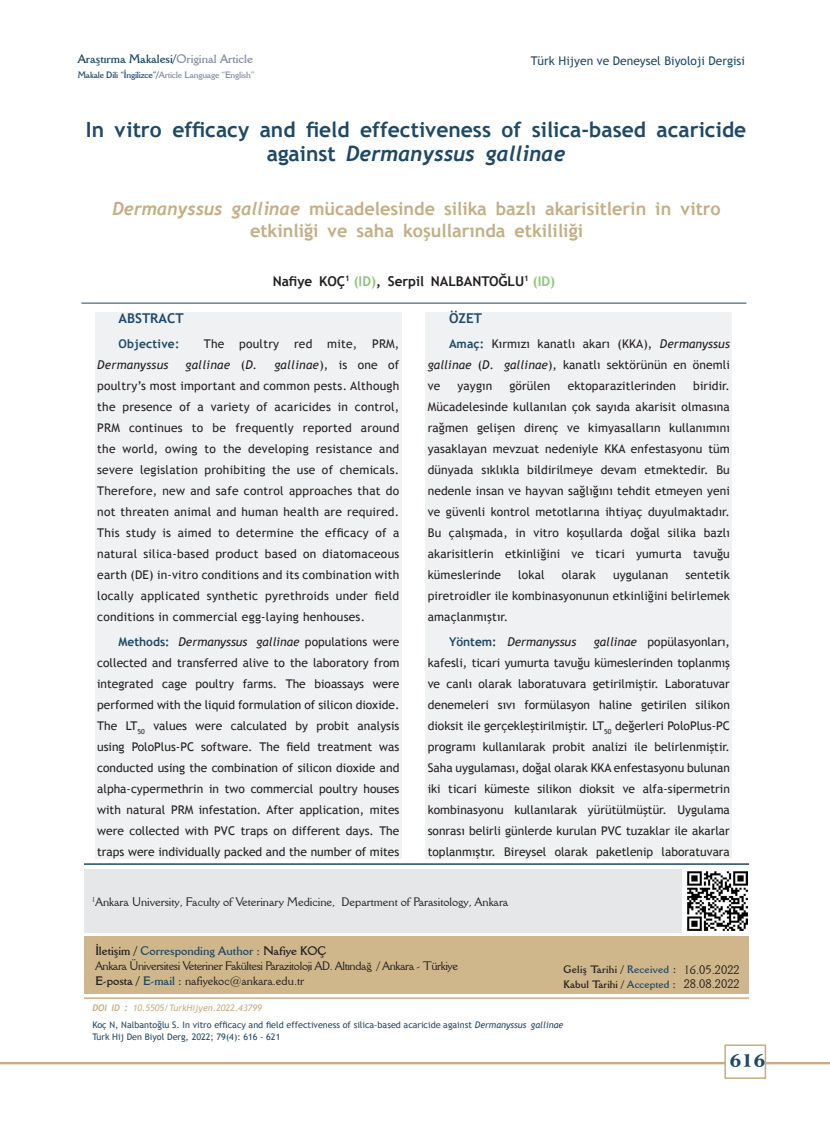
<style>
.page{position:relative;width:830px;height:1127px;background:#fff}
.page>*{position:absolute;margin:0;border:0;box-sizing:border-box;transform-origin:0 0}
.üst_başlık{font:700 21px/24px "Trebuchet MS";color:#1e4967;text-align:center}
.üst_başlık-2{font:700 18px/21.6px "Trebuchet MS";color:#c4ae83;text-align:center}
.metin{font:900 18px "Arrus BT";color:#1e4967}
.metin-2{font:700 13.5px "Trebuchet MS";color:#231f20}
.metin-3{font:700 13.5px "Trebuchet MS";color:#1e4967}
.metin-4{font:12px/21px "Trebuchet MS";letter-spacing:.01em;color:#231f20;text-align:justify}
.yazarlar{font:12px "Della Robbia BT";color:#231f20}
.yazarlar-2{font:12px "Della Robbia BT";letter-spacing:-.03em;color:#231f20}
.yazarlar-3{font:700 12px "Della Robbia BT";color:#231f20}
.metin-5{font:12px "Trebuchet MS";color:#1e4967}
.metin-6{font:700 12px "Della Robbia BT";color:#1e4967}
.metin-7{font:italic 12px "Trebuchet MS";letter-spacing:.02em;color:#231f20}
.metin-8{font:italic 12px "Trebuchet MS";color:#231f20}
.metin-9{font:700 12px "Trebuchet MS";letter-spacing:.02em;color:#1e4967}
.yazarlar-4{font:700 10.5px "Della Robbia BT";letter-spacing:.03em;color:#231f20}
.yazarlar-5{font:700 10.5px "Della Robbia BT";letter-spacing:.01em;color:#231f20}
.metin-10{font:9px "Trebuchet MS";color:#1e4967}
.metin-11{font:700 9px "Della Robbia BT";letter-spacing:-.02em;color:#858b9f}
.metin-12{font:italic 9px "Trebuchet MS";color:#c4ae83}
.s1{color:#858b9f}
.s2{color:#1e4967}
.s3{font-family:"Trebuchet";font-style:italic}
.s4{color:#88c873}
.s5{font-weight:700;color:#1e4967}
.s6{font-style:italic}
.s7{font-style:normal}
.s8{font-weight:700;font-style:normal;color:#1e4967}
.s9{font-weight:700}
.s10{font-family:"Trebuchet";font-weight:700}
.s11{font-family:"Trebuchet";font-weight:700;font-size:10.5px}
.s12{font-size:12px}
</style>
<div class="page">
<hr style="left:0;top:1062px;width:829px;height:2px;background:#c4ae83">
<div style="left:724px;top:1044px;width:41px;height:35px;background:#fff;border:2px solid #c4ae83"></div>
<div style="left:425px;top:313px;width:306px;height:546px;background:#f0f1f2"></div>
<div style="left:95px;top:313px;width:306px;height:546px;background:#f0f1f2"></div>
<hr style="left:81px;top:303px;width:665px;height:1px;background:#1e4967">
<div style="left:84px;top:870px;width:597px;height:63px;background:#e6e7e9"></div>
<hr style="left:84px;top:997px;width:664px;height:2px;background:#c4ae83">
<hr style="left:84px;top:863px;width:664px;height:2px;background:#1e4967">
<div style="left:84px;top:936px;width:664px;height:58px;background:#cfb78b"></div>
<img style="left:687px;top:871px;width:60px;height:60px">
<p class="metin-6" style="left:78px;top:52px;width:176px">Araştırma Makalesi/<span class="s1">Original Article</span></p>
<p class="metin-11" style="left:78px;top:70px;width:178px"><span class="s2">Makale Dili “İngilizce”/</span>Article Language “English”</p>
<p class="metin-5" style="left:530px;top:54px;width:215px">Türk Hijyen ve Deneysel Biyoloji Dergisi</p>
<p class="üst_başlık" style="left:86px;top:117px;width:661px">In vitro efficacy and field effectiveness of silica-based acaricide against <span class="s3">Dermanyssus gallinae</span></p>
<p class="üst_başlık-2" style="left:112px;top:198px;width:609px"><span class="s3">Dermanyssus gallinae</span> mücadelesinde silika bazlı akarisitlerin in vitro etkinliği ve saha koşullarında etkililiği</p>
<p class="metin-2" style="left:272px;top:272px;width:284px">Nafiye KOÇ<sup>1</sup> <span class="s4">(ID)</span>, Serpil NALBANTOĞLU<sup>1</sup> <span class="s4">(ID)</span></p>
<p class="metin-3" style="left:449px;top:309px;width:34px">ÖZET</p>
<p class="metin-4" style="left:427px;top:333px;width:303px;text-indent:21px"><span class="s5">Amaç:</span> Kırmızı kanatlı akarı (KKA), <span class="s6">Dermanyssus gallinae</span> (<span class="s6">D. gallinae</span>), kanatlı sektörünün en önemli ve</p>
<p class="metin-3" style="left:118px;top:309px;width:67px">ABSTRACT</p>
<p class="metin-9" style="left:118px;top:336px;width:62px">Objective:</p>
<p class="metin-4" style="left:204px;top:333px;width:197px">The poultry red mite, PRM,</p>
<p class="metin-7" style="left:97px;top:357px;width:73px">Dermanyssus</p>
<p class="metin-7" style="left:185px;top:357px;width:73px">gallinae <span class="s7">(</span>D.</p>
<p class="metin-4" style="left:97px;top:354px;width:303px;text-indent:177px"><span class="s6">gallinae</span>), is one of poultry’s most important and common pests. Although the presence of a variety of acaricides in control, PRM continues to be frequently reported around the world, owing to the developing resistance and severe legislation prohibiting the use of chemicals.<br>Therefore, new and safe control approaches that do not threaten animal and human health are required.<br>This study is aimed to determine the efficacy of a natural silica-based product based on diatomaceous earth (DE) in-vitro conditions and its combination with locally applicated synthetic pyrethroids under field conditions in commercial egg-laying henhouses.</p>
<p class="metin-4" style="left:97px;top:631px;width:303px;text-indent:21px"><span class="s5">Methods:</span> <span class="s6">Dermanyssus gallinae</span> populations were collected and transferred alive to the laboratory from integrated cage poultry farms. The bioassays were performed with the liquid formulation of silicon dioxide.<br>The LT<sub>50</sub> values were calculated by probit analysis using PoloPlus-PC software. The field treatment was conducted using the combination of silicon dioxide and alpha-cypermethrin in two commercial poultry houses with natural PRM infestation. After application, mites were collected with PVC traps on different days. The traps were individually packed and the number of mites</p>
<p class="yazarlar" style="left:92px;top:894px;width:418px"><sup>1</sup>Ankara University, Faculty of Veterinary Medicine, Department of Parasitology, Ankara</p>
<p class="metin-4" style="left:457px;top:375px;width:36px">yaygın</p>
<p class="metin-4" style="left:509px;top:375px;width:43px">görülen</p>
<p class="metin-4" style="left:567px;top:375px;width:110px">ektoparazitlerinden</p>
<p class="metin-4" style="left:427px;top:375px;width:303px;text-indent:265px">biridir.<br>Mücadelesinde kullanılan çok sayıda akarisit olmasına rağmen gelişen direnç ve kimyasalların kullanımını yasaklayan mevzuat nedeniyle KKA enfestasyonu tüm dünyada sıklıkla bildirilmeye devam etmektedir. Bu nedenle insan ve hayvan sağlığını tehdit etmeyen yeni ve güvenli kontrol metotlarına ihtiyaç duyulmaktadır.<br>Bu çalışmada, in vitro koşullarda doğal silika bazlı akarisitlerin etkinliğini ve ticari yumurta tavuğu kümeslerinde</p>
<p class="metin-4" style="left:427px;top:564px;width:303px;text-indent:257px">sentetik piretroidler ile kombinasyonunun etkinliğini belirlemek amaçlanmıştır.</p>
<p class="metin-8" style="left:449px;top:635px;width:129px"><span class="s8">Yöntem:</span> Dermanyssus</p>
<p class="metin-4" style="left:518px;top:564px;width:28px">lokal</p>
<p class="metin-4" style="left:561px;top:564px;width:35px">olarak</p>
<p class="metin-4" style="left:612px;top:564px;width:57px">uygulanan</p>
<p class="metin-4" style="left:427px;top:631px;width:303px;text-indent:166px"><span class="s6">gallinae</span> popülasyonları, kafesli, ticari yumurta tavuğu kümeslerinden toplanmış ve canlı olarak laboratuvara getirilmiştir. Laboratuvar denemeleri sıvı formülasyon haline getirilen silikon dioksit ile gerçekleştirilmiştir. LT<sub>50</sub> değerleri PoloPlus-PC programı kullanılarak probit analizi ile belirlenmiştir.<br>Saha uygulaması, doğal olarak KKA enfestasyonu bulunan iki ticari kümeste silikon dioksit ve alfa-sipermetrin kombinasyonu kullanılarak yürütülmüştür. Uygulama sonrası belirli günlerde kurulan PVC tuzaklar ile akarlar toplanmıştır. Bireysel olarak paketlenip laboratuvara</p>
<p class="yazarlar-3" style="left:95px;top:943px;width:232px">İletişim / <span class="s2">Corresponding Author</span> : Nafiye KOÇ</p>
<p class="yazarlar-2" style="left:95px;top:959px;width:364px">Ankara Üniversitesi Veteriner Fakültesi Parazitoloji AD. Altındağ / Ankara - Türkiye</p>
<p class="yazarlar" style="left:95px;top:974px;width:210px"><span class="s9">E-posta /</span> <span class="s5">E-mail</span> <span class="s9">:</span> nafiyekoc@ankara.edu.tr</p>
<p class="metin-12" style="left:92px;top:1002px;width:171px"><span class="s10">DOI ID</span> <span class="s11">:</span> 10.5505/TurkHijyen.2022.43799</p>
<p class="yazarlar-4" style="left:563px;top:963px;width:114px">Geliş Tarihi / <span class="s2">Received</span> <span class="s12">:</span></p>
<p class="yazarlar-5" style="left:563px;top:977px;width:114px">Kabul Tarihi / <span class="s2">Accepted</span> <span class="s12">:</span></p>
<p class="metin-10" style="left:92px;top:1019px;width:472px">Koç N, Nalbantoğlu S. In vitro efficacy and field effectiveness of silica-based acaricide against <span class="s6">Dermanyssus gallinae</span></p>
<p class="metin-10" style="left:92px;top:1031px;width:189px">Turk Hij Den Biyol Derg, 2022; 79(4): 616 - 621</p>
<p class="yazarlar" style="left:683px;top:962px;width:58px">16.05.2022</p>
<p class="yazarlar" style="left:683px;top:977px;width:58px">28.08.2022</p>
<p class="metin" style="left:729px;top:1049px;width:37px">616</p>
</div>
